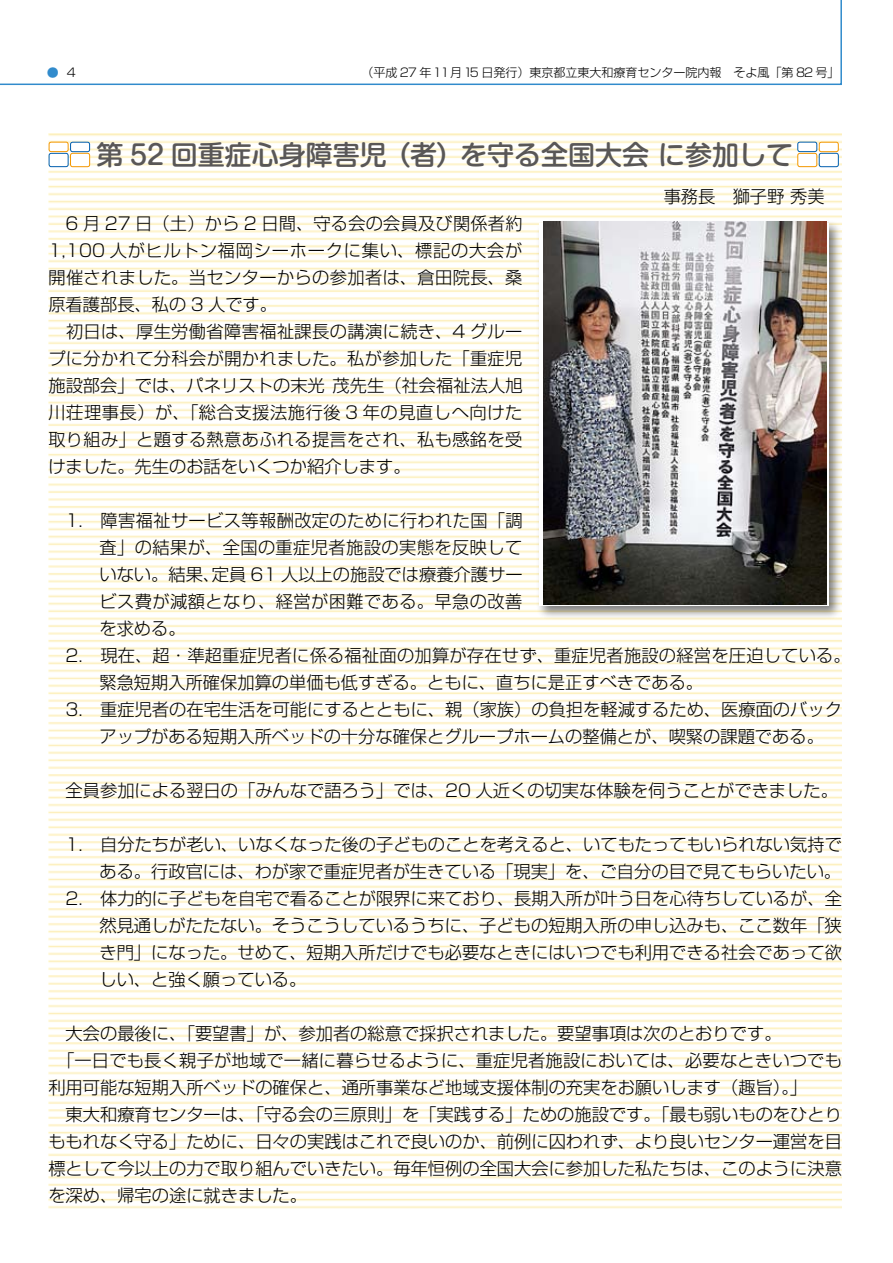
<style>
.page{position:relative;width:893px;height:1263px;background:#fff}
.page>*{position:absolute;margin:0;border:0;box-sizing:border-box;transform-origin:0 0}
.t1{font:500 27px "Shin M Go";color:#595757}
.t2{font:300 17.25px/27px "Shin Go";color:#000}
.t3{font:300 17.25px/27px "Shin Go";letter-spacing:.02em;color:#000}
.t4{font:300 17.25px "Shin Go";letter-spacing:.025em;color:#000}
.t5{font:300 12px "Shin Go";color:#000}
.t6{font:300 12px "Shin Go";color:#318bcc}
</style>
<div class="page">
<svg style="left:0;top:0;width:842px;height:85px"></svg>
<img style="left:48px;top:134px;width:794px;height:1075px">
<div style="left:536px;top:220px;width:306px;height:401px;background:#000;opacity:.5"></div>
<div style="left:540px;top:223px;width:289px;height:383px;background:linear-gradient(to bottom,#fff,#fff)"></div>
<img style="left:543px;top:221px;width:284px;height:383px">
<div style="left:49px;top:153px;width:19px;height:14px;background:#fff;border-radius:2px"></div>
<div style="left:49px;top:153px;width:20px;height:14px;border:1px solid #005eae;border-radius:2px"></div>
<div style="left:49px;top:142px;width:19px;height:10px;background:#fff;border-radius:2px"></div>
<div style="left:49px;top:142px;width:20px;height:10px;border:1px solid #f39700;border-radius:2px"></div>
<div style="left:71px;top:153px;width:19px;height:14px;background:#fff;border-radius:2px"></div>
<div style="left:70px;top:153px;width:20px;height:14px;border:1px solid #f39700;border-radius:2px"></div>
<div style="left:71px;top:142px;width:19px;height:10px;background:#fff;border-radius:2px"></div>
<div style="left:70px;top:142px;width:20px;height:10px;border:1px solid #005eae;border-radius:2px"></div>
<div style="left:798px;top:153px;width:19px;height:14px;background:#fff;border-radius:2px"></div>
<div style="left:797px;top:153px;width:20px;height:14px;border:1px solid #f39700;border-radius:2px"></div>
<div style="left:798px;top:142px;width:19px;height:10px;background:#fff;border-radius:2px"></div>
<div style="left:797px;top:142px;width:20px;height:10px;border:1px solid #005eae;border-radius:2px"></div>
<div style="left:819px;top:153px;width:19px;height:14px;background:#fff;border-radius:2px"></div>
<div style="left:819px;top:153px;width:20px;height:14px;border:1px solid #005eae;border-radius:2px"></div>
<div style="left:819px;top:142px;width:19px;height:10px;background:#fff;border-radius:2px"></div>
<div style="left:819px;top:142px;width:20px;height:10px;border:1px solid #f39700;border-radius:2px"></div>
<p class="t6" style="left:47px;top:65px;width:14px">●</p>
<p class="t5" style="left:361px;top:65px;width:480px">（平成 27 年11月15 日発行）東京都立東大和療育センター院内報　そよ風「第 82 号」</p>
<h1 class="t1" style="left:96px;top:135px;width:698px">第 52 回重症心身障害児（者）を守る全国大会 に参加して</h1>
<p class="t2" style="left:664px;top:182px;width:180px">事務長　獅子野 秀美　</p>
<p class="t3" style="left:48px;top:209px;width:476px">　6 月 27 日（土）から 2 日間、守る会の会員及び関係者約<br>1,100 人がヒルトン福岡シーホークに集い、標記の大会が開催されました。当センターからの参加者は、倉田院長、桑原看護部長、私の 3 人です。<br>　初日は、厚生労働省障害福祉課長の講演に続き、4 グループに分かれて分科会が開かれました。私が参加した「重症児施設部会」では、パネリストの末光 茂先生（社会福祉法人旭川荘理事長）が、「総合支援法施行後 3 年の見直しへ向けた取り組み」と題する熱意あふれる提言をされ、私も感銘を受けました。先生のお話をいくつか紹介します。</p>
<p class="t3" style="left:65px;top:506px;width:459px">1.　障害福祉サービス等報酬改定のために行われた国「調</p>
<p class="t4" style="left:99px;top:536px;width:425px">査」の結果が、全国の重症児者施設の実態を反映して</p>
<p class="t2" style="left:99px;top:560px;width:425px">いない。結果、定員 61 人以上の施設では療養介護サー</p>
<p class="t4" style="left:99px;top:590px;width:425px">ビス費が減額となり、経営が困難である。早急の改善</p>
<p class="t2" style="left:99px;top:614px;width:88px">を求める。</p>
<p class="t2" style="left:65px;top:641px;width:787px">2.　現在、超・準超重症児者に係る福祉面の加算が存在せず、重症児者施設の経営を圧迫している。</p>
<p class="t2" style="left:99px;top:668px;width:605px">緊急短期入所確保加算の単価も低すぎる。ともに、直ちに是正すべきである。</p>
<p class="t2" style="left:65px;top:695px;width:778px">3.　重症児者の在宅生活を可能にするとともに、親（家族）の負担を軽減するため、医療面のバック</p>
<p class="t2" style="left:99px;top:722px;width:726px">アップがある短期入所ベッドの十分な確保とグループホームの整備とが、喫緊の課題である。</p>
<p class="t2" style="left:48px;top:776px;width:791px">　全員参加による翌日の「みんなで語ろう」では、20 人近くの切実な体験を伺うことができました。</p>
<p class="t2" style="left:65px;top:830px;width:778px">1.　自分たちが老い、いなくなった後の子どものことを考えると、いてもたってもいられない気持で</p>
<p class="t2" style="left:99px;top:857px;width:743px">ある。行政官には、わが家で重症児者が生きている「現実」を、ご自分の目で見てもらいたい。</p>
<p class="t2" style="left:65px;top:884px;width:778px">2.　体力的に子どもを自宅で看ることが限界に来ており、長期入所が叶う日を心待ちしているが、全</p>
<p class="t2" style="left:99px;top:911px;width:744px">然見通しがたたない。そうこうしているうちに、子どもの短期入所の申し込みも、ここ数年「狭</p>
<p class="t2" style="left:99px;top:938px;width:744px">き門」になった。せめて、短期入所だけでも必要なときにはいつでも利用できる社会であって欲</p>
<p class="t2" style="left:99px;top:965px;width:209px">しい、と強く願っている。</p>
<p class="t2" style="left:48px;top:1019px;width:795px">　大会の最後に、「要望書」が、参加者の総意で採択されました。要望事項は次のとおりです。<br>　「一日でも長く親子が地域で一緒に暮らせるように、重症児者施設においては、必要なときいつでも利用可能な短期入所ベッドの確保と、通所事業など地域支援体制の充実をお願いします（趣旨）。」<br>　東大和療育センターは、「守る会の三原則」を「実践する」ための施設です。「最も弱いものをひとりももれなく守る」ために、日々の実践はこれで良いのか、前例に囚われず、より良いセンター運営を目標として今以上の力で取り組んでいきたい。毎年恒例の全国大会に参加した私たちは、このように決意を深め、帰宅の途に就きました。</p>
</div>
